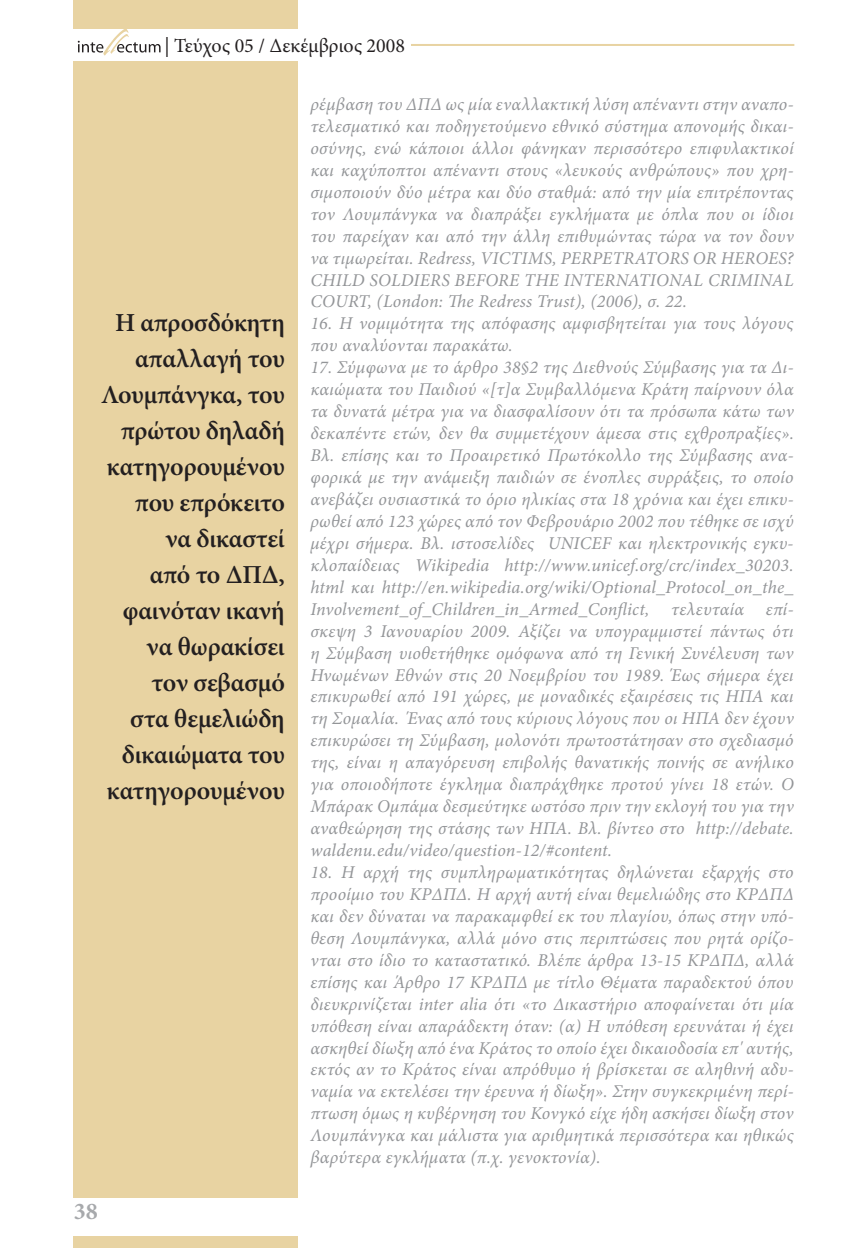
<style>
.page{position:relative;width:850px;height:1248px;background:#fff}
.page>*{position:absolute;margin:0;border:0;box-sizing:border-box;transform-origin:0 0}
.t1{font:600 26px/36px "Minion Pro";letter-spacing:-.01em;color:#231f20;text-align:right}
.t2{font:700 24px "Minion Pro";color:#a7a9ac}
.t3{font:20px "Minion Pro";color:#231f20}
.t4{font:italic 18px/22px "Minion Pro";letter-spacing:.015em;color:#939598;text-align:justify}
</style>
<div class="page">
<div style="left:73px;top:0;width:225px;height:1197px;background:#e8d3a2"></div>
<div style="left:73px;top:1237px;width:225px;height:11px;background:#e8d3a2"></div>
<hr style="left:74px;top:44px;width:720px;height:2px;background:#e8d3a2">
<div style="left:74px;top:29px;width:337px;height:31px;background:#fff"></div>
<svg style="left:78px;top:29px;width:83px;height:27px"></svg>
<p class="t3" style="left:165px;top:38px;width:242px">| Τεύχος 05 / Δεκέμβριος 2008</p>
<h1 class="t1" style="left:101px;top:304px;width:185px">Η απροσδόκητη απαλλαγή του<br>Λουμπάνγκα, του πρώτου δηλαδή κατηγορουμένου που επρόκειτο<br>να δικαστεί<br>από το ΔΠΔ, φαινόταν ικανή να θωρακίσει<br>τον σεβασμό<br>στα θεμελιώδη δικαιώματα του κατηγορουμένου</h1>
<h2 class="t2" style="left:74px;top:1196px;width:25px">38</h2>
<p class="t4" style="left:310px;top:95px;width:485px">ρέμβαση του ΔΠΔ ως μία εναλλακτική λύση απέναντι στην αναπο&shy;τελεσματικό και ποδηγετούμενο εθνικό σύστημα απονομής δικαι&shy;οσύνης, ενώ κάποιοι άλλοι φάνηκαν περισσότερο επιφυλακτικοί και καχύποπτοι απέναντι στους «λευκούς ανθρώπους» που χρη&shy;σιμοποιούν δύο μέτρα και δύο σταθμά: από την μία επιτρέποντας τον Λουμπάνγκα να διαπράξει εγκλήματα με όπλα που οι ίδιοι του παρείχαν και από την άλλη επιθυμώντας τώρα να τον δουν να τιμωρείται. Redress, VICTIMS, PERPETRATORS OR HEROES?<br>CHILD SOLDIERS BEFORE THE INTERNATIONAL CRIMINAL COURT, (London: The Redress Trust), (2006), σ. 22.</p>
<p class="t4" style="left:310px;top:314px;width:485px">16. Η νομιμότητα της απόφασης αμφισβητείται για τους λόγους που αναλύονται παρακάτω.</p>
<p class="t4" style="left:310px;top:358px;width:485px">17. Σύμφωνα με το άρθρο 38§2 της Διεθνούς Σύμβασης για τα Δι&shy;καιώματα του Παιδιού «[τ]α Συμβαλλόμενα Κράτη παίρνουν όλα τα δυνατά μέτρα για να διασφαλίσουν ότι τα πρόσωπα κάτω των δεκαπέντε ετών, δεν θα συμμετέχουν άμεσα στις εχθροπραξίες».<br>Βλ. επίσης και το Προαιρετικό Πρωτόκολλο της Σύμβασης ανα&shy;φορικά με την ανάμειξη παιδιών σε ένοπλες συρράξεις, το οποίο ανεβάζει ουσιαστικά το όριο ηλικίας στα 18 χρόνια και έχει επικυ&shy;ρωθεί από 123 χώρες από τον Φεβρουάριο 2002 που τέθηκε σε ισχύ μέχρι σήμερα. Βλ. ιστοσελίδες UNICEF και ηλεκτρονικής εγκυ&shy;κλοπαίδειας Wikipedia http://www.unicef.org/crc/index_30203. html και http://en.wikipedia.org/wiki/Optional_Protocol_on_the_ Involvement_of_Children_in_Armed_Conflict, τελευταία επί&shy;σκεψη 3 Ιανουαρίου 2009. Αξίζει να υπογραμμιστεί πάντως ότι η Σύμβαση υιοθετήθηκε ομόφωνα από τη Γενική Συνέλευση των Ηνωμένων Εθνών στις 20 Νοεμβρίου του 1989. Έως σήμερα έχει επικυρωθεί από 191 χώρες, με μοναδικές εξαιρέσεις τις ΗΠΑ και τη Σομαλία. Ένας από τους κύριους λόγους που οι ΗΠΑ δεν έχουν επικυρώσει τη Σύμβαση, μολονότι πρωτοστάτησαν στο σχεδιασμό της, είναι η απαγόρευση επιβολής θανατικής ποινής σε ανήλικο για οποιοδήποτε έγκλημα διαπράχθηκε προτού γίνει 18 ετών. Ο Μπάρακ Ομπάμα δεσμεύτηκε ωστόσο πριν την εκλογή του για την αναθεώρηση της στάσης των ΗΠΑ. Βλ. βίντεο στο http://debate. waldenu.edu/video/question-12/#content.</p>
<p class="t4" style="left:310px;top:863px;width:485px">18. Η αρχή της συμπληρωματικότητας δηλώνεται εξαρχής στο προοίμιο του ΚΡΔΠΔ. Η αρχή αυτή είναι θεμελιώδης στο ΚΡΔΠΔ και δεν δύναται να παρακαμφθεί εκ του πλαγίου, όπως στην υπό&shy;θεση Λουμπάνγκα, αλλά μόνο στις περιπτώσεις που ρητά ορίζο&shy;νται στο ίδιο το καταστατικό. Βλέπε άρθρα 13-15 ΚΡΔΠΔ, αλλά επίσης και Άρθρο 17 ΚΡΔΠΔ με τίτλο Θέματα παραδεκτού όπου διευκρινίζεται inter alia ότι «το Δικαστήριο αποφαίνεται ότι μία υπόθεση είναι απαράδεκτη όταν: (α) Η υπόθεση ερευνάται ή έχει ασκηθεί δίωξη από ένα Κράτος το οποίο έχει δικαιοδοσία επ' αυτής, εκτός αν το Κράτος είναι απρόθυμο ή βρίσκεται σε αληθινή αδυ&shy;ναμία να εκτελέσει την έρευνα ή δίωξη». Στην συγκεκριμένη περί&shy;πτωση όμως η κυβέρνηση του Κονγκό είχε ήδη ασκήσει δίωξη στον Λουμπάνγκα και μάλιστα για αριθμητικά περισσότερα και ηθικώς βαρύτερα εγκλήματα (π.χ. γενοκτονία).</p>
</div>
